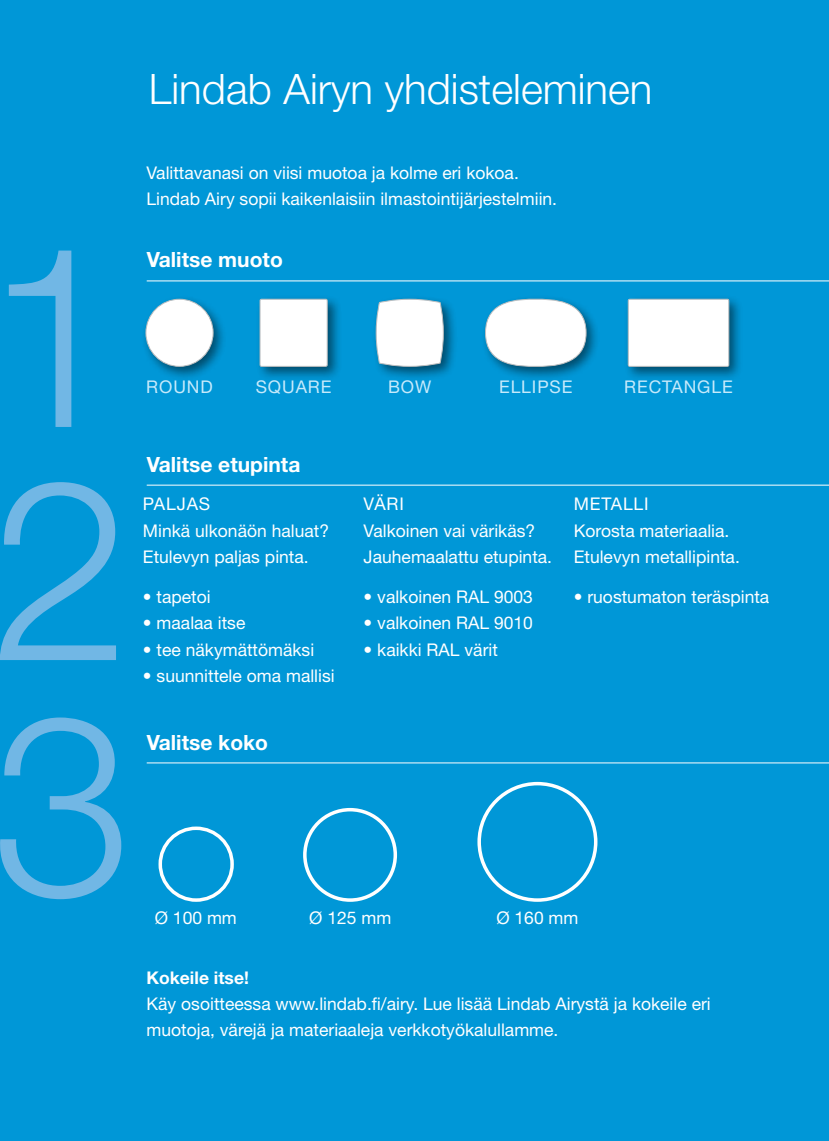
<style>
.page{position:relative;width:829px;height:1141px;background:#fff}
.page>*{position:absolute;margin:0;border:0;box-sizing:border-box;transform-origin:0 0}
.t1{font:300 252px/234.2px "Helvetica Neue LT Pro";color:#71b7e5;text-align:justify}
.t2{font:300 42px "Helvetica Neue LT Pro";color:#fff}
.t3{font:700 21px "Helvetica Neue LT Pro";color:#fff}
.t4{font:17.5px/26.2px "Helvetica Neue LT Pro";color:#fff}
.t5{font:17.5px "Helvetica Neue LT Pro";letter-spacing:.05em;color:#c7eafb}
.t6{font:700 17.5px "Helvetica Neue LT Pro";color:#fff}
.t7{font:17.5px "Helvetica Neue LT Pro";letter-spacing:.05em;color:#fff}
</style>
<div class="page">
<div style="left:0;top:0;width:828px;height:1141px;background:#0097d7"></div>
<div style="left:371px;top:294px;width:86px;height:87px;background:#000;opacity:.5"></div>
<svg style="left:376px;top:299px;width:67px;height:68px;background:#ecf4f7"></svg>
<div style="left:255px;top:294px;width:86px;height:87px;background:#000;opacity:.5"></div>
<div style="left:260px;top:299px;width:67px;height:67px;background:#fff;border-radius:2px"></div>
<div style="left:260px;top:299px;width:67px;height:67px;border:1px solid #bcbec0;border-radius:2px"></div>
<div style="left:623px;top:294px;width:120px;height:87px;background:#000;opacity:.5"></div>
<div style="left:628px;top:299px;width:100px;height:67px;background:#fff;border-radius:2px"></div>
<div style="left:628px;top:299px;width:100px;height:67px;border:1px solid #bcbec0;border-radius:2px"></div>
<div style="left:480px;top:294px;width:120px;height:87px;background:#000;opacity:.5"></div>
<div style="left:485px;top:299px;width:101px;height:67px;background:#fff;border-radius:50%"></div>
<div style="left:485px;top:299px;width:101px;height:67px;border:1px solid #bcbec0;border-radius:50%"></div>
<div style="left:141px;top:294px;width:86px;height:87px;background:#000;opacity:.5"></div>
<div style="left:146px;top:299px;width:67px;height:67px;background:#fff;border-radius:50%"></div>
<div style="left:146px;top:299px;width:67px;height:67px;border:1px solid #bcbec0;border-radius:50%"></div>
<hr style="left:147px;top:280px;width:681px;height:1px;background:#fff">
<hr style="left:147px;top:485px;width:681px;height:1px;background:#fff">
<hr style="left:147px;top:762px;width:681px;height:1px;background:#fff">
<div style="left:158px;top:827px;width:76px;height:75px;border:4px solid #fff;border-radius:50%"></div>
<div style="left:303px;top:808px;width:94px;height:94px;border:4px solid #fff;border-radius:50%"></div>
<div style="left:477px;top:782px;width:120px;height:120px;border:4px solid #fff;border-radius:50%"></div>
<h1 class="t1" style="left:-16px;top:215px;width:149px">1<br>2<br>3</h1>
<h2 class="t2" style="left:149px;top:63px;width:505px">Lindab Airyn yhdisteleminen</h2>
<p class="t4" style="left:146px;top:159px;width:412px">Valittavanasi on viisi muotoa ja kolme eri kokoa.<br>Lindab Airy sopii kaikenlaisiin ilmastointijärjestelmiin.</p>
<p class="t3" style="left:147px;top:246px;width:138px">Valitse muoto</p>
<p class="t5" style="left:146px;top:376px;width:68px">ROUND</p>
<p class="t5" style="left:256px;top:376px;width:77px">SQUARE</p>
<p class="t5" style="left:388px;top:376px;width:45px">BOW</p>
<p class="t5" style="left:499px;top:376px;width:75px">ELLIPSE</p>
<p class="t5" style="left:624px;top:376px;width:110px">RECTANGLE</p>
<p class="t3" style="left:147px;top:451px;width:155px">Valitse etupinta</p>
<p class="t4" style="left:143px;top:491px;width:69px">PALJAS</p>
<p class="t4" style="left:363px;top:491px;width:42px">VÄRI</p>
<p class="t7" style="left:573px;top:493px;width:76px">METALLI</p>
<p class="t4" style="left:143px;top:517px;width:188px">Minkä ulkonäön haluat?</p>
<p class="t4" style="left:363px;top:517px;width:173px">Valkoinen vai värikäs?</p>
<p class="t4" style="left:573px;top:517px;width:157px">Korosta materiaalia.</p>
<p class="t4" style="left:143px;top:543px;width:167px">Etulevyn paljas pinta.</p>
<p class="t4" style="left:363px;top:543px;width:377px">Jauhemaalattu etupinta. Etulevyn metallipinta.</p>
<p class="t4" style="left:143px;top:583px;width:69px">• tapetoi</p>
<p class="t4" style="left:363px;top:583px;width:171px">• valkoinen RAL 9003</p>
<p class="t4" style="left:573px;top:583px;width:197px">• ruostumaton teräspinta</p>
<p class="t4" style="left:143px;top:610px;width:104px">• maalaa itse</p>
<p class="t4" style="left:363px;top:610px;width:171px">• valkoinen RAL 9010</p>
<p class="t4" style="left:143px;top:636px;width:173px">• tee näkymättömäksi</p>
<p class="t4" style="left:363px;top:636px;width:136px">• kaikki RAL värit</p>
<p class="t4" style="left:143px;top:662px;width:193px">• suunnittele oma mallisi</p>
<p class="t3" style="left:147px;top:729px;width:123px">Valitse koko</p>
<p class="t4" style="left:155px;top:904px;width:84px">Ø 100 mm</p>
<p class="t4" style="left:309px;top:904px;width:84px">Ø 125 mm</p>
<p class="t4" style="left:496px;top:904px;width:84px">Ø 160 mm</p>
<p class="t6" style="left:146px;top:966px;width:104px">Kokeile itse!</p>
<p class="t4" style="left:146px;top:990px;width:565px">Käy osoitteessa www.lindab.fi/airy. Lue lisää Lindab Airystä ja kokeile eri muotoja, värejä ja materiaaleja verkkotyökalullamme.</p>
</div>
